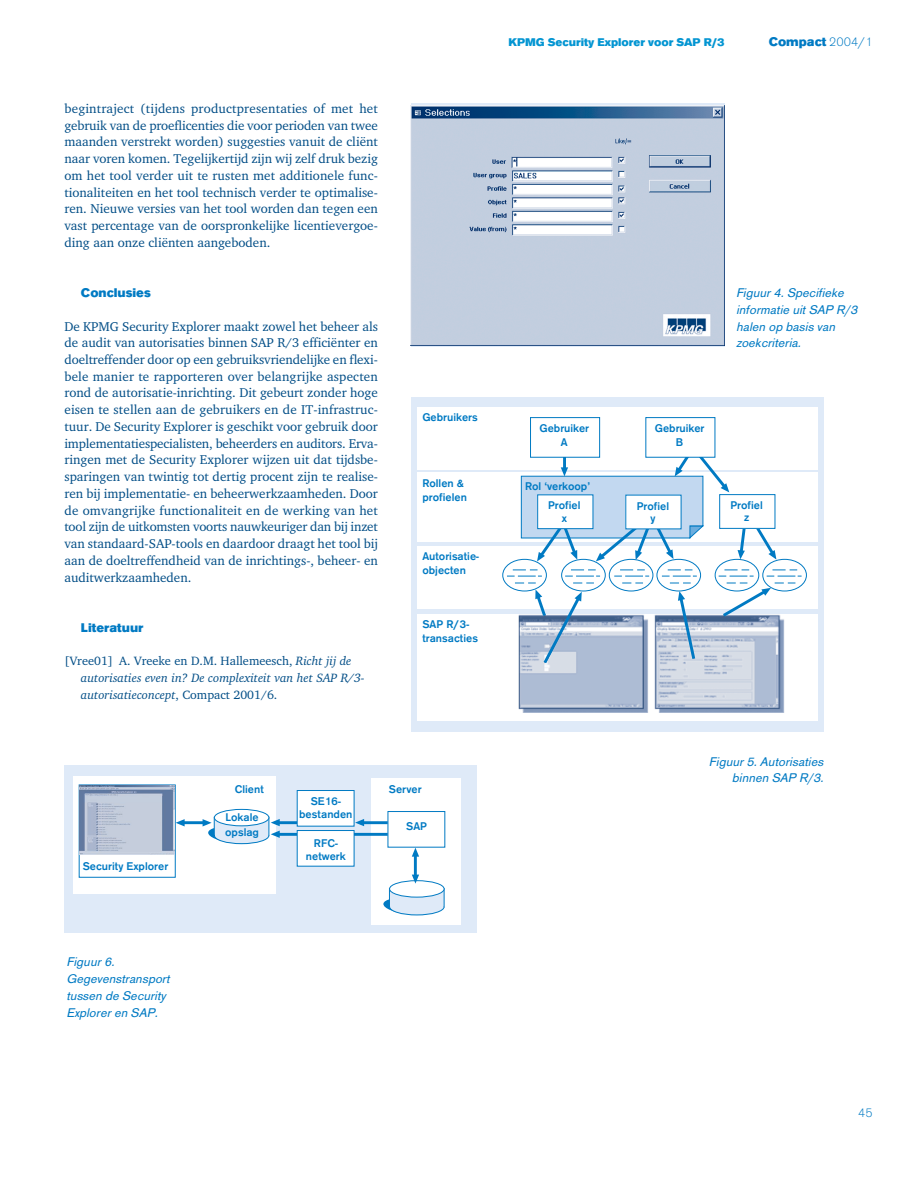
<style>
.page{position:relative;width:918px;height:1188px;background:#fff}
.page>*{position:absolute;margin:0;border:0;box-sizing:border-box;transform-origin:0 0}
.t1{font:13.05px/16.8px "Charter BT";color:#004d86;text-align:justify}
.t2{font:italic 13.05px/16.8px "Accius T";color:#007ac3}
.t3{font:900 13.05px "Accius T";color:#007ac3}
.t4{font:300 13.05px "Accius T";color:#007ac3}
.t5{font:italic 12.3px/16.8px "Charter BT";color:#004d86}
.t6{font:500 11.7px/13.8px "Accius T";color:#007ac3;text-align:center}
.t7{font:900 11.7px "Accius T";color:#0395d2}
.s1{font-style:normal}
.s2{font-weight:300}
</style>
<div class="page">
<div style="left:411px;top:397px;width:412px;height:335px;background:#dfeaf8"></div>
<div style="left:417px;top:473px;width:401px;height:69px;background:#fff"></div>
<div style="left:417px;top:407px;width:401px;height:62px;background:#fff"></div>
<div style="left:417px;top:546px;width:401px;height:63px;background:#fff"></div>
<div style="left:417px;top:614px;width:401px;height:106px;background:#fff"></div>
<img style="left:518px;top:614px;width:267px;height:99px">
<svg style="left:738px;top:504px;width:40px;height:56px"></svg>
<svg style="left:677px;top:591px;width:20px;height:71px"></svg>
<svg style="left:534px;top:590px;width:49px;height:77px"></svg>
<svg style="left:521px;top:451px;width:209px;height:111px"></svg>
<div style="left:538px;top:495px;width:55px;height:34px;background:#fff"></div>
<div style="left:537px;top:495px;width:56px;height:34px;border:1px solid #007ac3"></div>
<div style="left:626px;top:495px;width:55px;height:34px;background:#fff"></div>
<div style="left:720px;top:495px;width:55px;height:33px;background:#fff"></div>
<div style="left:719px;top:494px;width:56px;height:35px;border:1px solid #007ac3"></div>
<div style="left:646px;top:418px;width:69px;height:39px;background:#fff"></div>
<div style="left:645px;top:417px;width:70px;height:41px;border:1px solid #007ac3"></div>
<div style="left:531px;top:418px;width:69px;height:39px;background:#fff"></div>
<div style="left:530px;top:417px;width:70px;height:41px;border:1px solid #007ac3"></div>
<div style="left:503px;top:559px;width:43px;height:32px;background:#fff;border-radius:50%"></div>
<div style="left:502px;top:559px;width:45px;height:32px;border:1px solid #007ac3;border-radius:50%"></div>
<div style="left:562px;top:559px;width:43px;height:32px;background:#fff;border-radius:50%"></div>
<div style="left:561px;top:559px;width:45px;height:32px;border:1px solid #007ac3;border-radius:50%"></div>
<div style="left:609px;top:559px;width:44px;height:32px;background:#fff;border-radius:50%"></div>
<div style="left:609px;top:559px;width:44px;height:32px;border:1px solid #007ac3;border-radius:50%"></div>
<div style="left:657px;top:559px;width:44px;height:32px;background:#fff;border-radius:50%"></div>
<div style="left:657px;top:559px;width:44px;height:32px;border:1px solid #007ac3;border-radius:50%"></div>
<svg style="left:715px;top:559px;width:44px;height:32px"></svg>
<div style="left:715px;top:559px;width:44px;height:32px;border:1px solid #007ac3;border-radius:50%"></div>
<svg style="left:763px;top:559px;width:43px;height:32px"></svg>
<div style="left:762px;top:559px;width:45px;height:32px;border:1px solid #007ac3;border-radius:50%"></div>
<svg style="left:515px;top:583px;width:21px;height:1px"></svg>
<svg style="left:507px;top:570px;width:35px;height:7px"></svg>
<svg style="left:573px;top:583px;width:21px;height:1px"></svg>
<svg style="left:565px;top:570px;width:35px;height:7px"></svg>
<svg style="left:622px;top:583px;width:21px;height:1px"></svg>
<svg style="left:614px;top:570px;width:35px;height:7px"></svg>
<svg style="left:670px;top:583px;width:21px;height:1px"></svg>
<svg style="left:662px;top:570px;width:35px;height:7px"></svg>
<svg style="left:719px;top:570px;width:35px;height:7px"></svg>
<svg style="left:720px;top:583px;width:75px;height:36px"></svg>
<svg style="left:767px;top:570px;width:35px;height:7px"></svg>
<img style="left:411px;top:105px;width:313px;height:241px">
<div style="left:64px;top:768px;width:413px;height:165px;background:#dfeaf8"></div>
<div style="left:73px;top:777px;width:203px;height:117px;background:#fff"></div>
<svg style="left:176px;top:819px;width:9px;height:7px"></svg>
<hr style="left:184px;top:821px;width:23px;height:3px;background:#007ac3">
<div style="left:79px;top:785px;width:97px;height:93px;border:1px solid #007ac3"></div>
<div style="left:371px;top:778px;width:89px;height:147px;background:#fff"></div>
<div style="left:214px;top:809px;width:55px;height:17px;border:1px solid #007ac3;border-radius:50%"></div>
<svg style="left:412px;top:848px;width:7px;height:9px"></svg>
<svg style="left:383px;top:875px;width:62px;height:41px"></svg>
<hr style="left:414px;top:853px;width:3px;height:23px;background:#007ac3">
<div style="left:388px;top:811px;width:57px;height:37px;border:1px solid #007ac3"></div>
<hr style="left:276px;top:821px;width:23px;height:3px;background:#007ac3">
<svg style="left:203px;top:817px;width:77px;height:28px"></svg>
<hr style="left:276px;top:833px;width:112px;height:3px;background:#007ac3">
<svg style="left:355px;top:819px;width:9px;height:7px"></svg>
<hr style="left:360px;top:821px;width:28px;height:3px;background:#007ac3">
<div style="left:297px;top:791px;width:57px;height:35px;background:#fff"></div>
<div style="left:297px;top:790px;width:57px;height:37px;border:1px solid #007ac3"></div>
<div style="left:297px;top:831px;width:57px;height:35px;background:#fff"></div>
<div style="left:297px;top:830px;width:57px;height:37px;border:1px solid #007ac3"></div>
<img style="left:80px;top:785px;width:95px;height:69px">
<p class="t1" style="left:64px;top:101px;width:315px">begintraject (tijdens productpresentaties of met het gebruik van de proeflicenties die voor perioden van twee maanden verstrekt worden) suggesties vanuit de cliënt naar voren komen. Tegelijkertijd zijn wij zelf druk bezig om het tool verder uit te rusten met additionele func&shy;tionaliteiten en het tool technisch verder te optimalise&shy;ren. Nieuwe versies van het tool worden dan tegen een vast percentage van de oorspronkelijke licentievergoe&shy;ding aan onze cliënten aangeboden.</p>
<p class="t3" style="left:81px;top:288px;width:71px">Conclusies</p>
<p class="t1" style="left:64px;top:319px;width:315px">De KPMG Security Explorer maakt zowel het beheer als de audit van autorisaties binnen SAP R/3 efficiënter en doeltreffender door op een gebruiksvriendelijke en flexi&shy;bele manier te rapporteren over belangrijke aspecten rond de autorisatie-inrichting. Dit gebeurt zonder hoge eisen te stellen aan de gebruikers en de IT-infrastruc&shy;tuur. De Security Explorer is geschikt voor gebruik door implementatiespecialisten, beheerders en auditors. Erva&shy;ringen met de Security Explorer wijzen uit dat tijdsbe&shy;sparingen van twintig tot dertig procent zijn te realise&shy;ren bij implementatie- en beheerwerkzaamheden. Door de omvangrijke functionaliteit en de werking van het tool zijn de uitkomsten voorts nauwkeuriger dan bij inzet van standaard-SAP-tools en daardoor draagt het tool bij aan de doeltreffendheid van de inrichtings-, beheer- en auditwerkzaamheden.</p>
<p class="t3" style="left:81px;top:623px;width:64px">Literatuur</p>
<p class="t5" style="left:81px;top:654px;width:285px;text-indent:-16px"><span class="s1">[Vree01] A. Vreeke en D.M. Hallemeesch,</span> Richt jij de autorisaties even in? De complexiteit van het SAP R/3- autorisatieconcept<span class="s1">, Compact 2001/6.</span></p>
<p class="t6" style="left:422px;top:411px;width:57px">Gebruikers</p>
<p class="t6" style="left:422px;top:477px;width:46px;text-align:left">Rollen &amp; profielen</p>
<p class="t6" style="left:422px;top:551px;width:58px;text-align:left">Autorisatie&shy;objecten</p>
<p class="t6" style="left:422px;top:618px;width:57px;text-align:left">SAP R/3- transacties</p>
<p class="t6" style="left:83px;top:860px;width:87px">Security Explorer</p>
<p class="t6" style="left:235px;top:783px;width:31px">Client</p>
<p class="t6" style="left:389px;top:783px;width:34px">Server</p>
<p class="t6" style="left:225px;top:811px;width:35px;line-height:15.3px;text-align:left">Lokale opslag</p>
<p class="t6" style="left:406px;top:820px;width:22px">SAP</p>
<p class="t6" style="left:299px;top:795px;width:55px">SE16- bestanden</p>
<p class="t6" style="left:306px;top:837px;width:41px;line-height:13.2px">RFC&shy;netwerk</p>
<p class="t7" style="left:509px;top:38px;width:217px">KPMG Security Explorer voor SAP R/3</p>
<p class="t3" style="left:769px;top:37px;width:106px">Compact <span class="s2">2004/1</span></p>
<p class="t6" style="left:539px;top:422px;width:51px">Gebruiker<br>A</p>
<p class="t6" style="left:525px;top:480px;width:67px">Rol ‘verkoop’</p>
<p class="t6" style="left:548px;top:500px;width:34px;line-height:12.3px">Profiel x</p>
<p class="t6" style="left:655px;top:422px;width:51px">Gebruiker<br>B</p>
<p class="t2" style="left:736px;top:285px;width:125px">Figuur 4. Specifieke informatie uit SAP R/3 halen op basis van zoekcriteria.</p>
<p class="t6" style="left:637px;top:501px;width:34px;line-height:12.3px">Profiel y</p>
<p class="t6" style="left:730px;top:500px;width:34px;line-height:12.3px">Profiel z</p>
<p class="t2" style="left:709px;top:754px;width:118px;text-align:right">Figuur 5. Autorisaties binnen SAP R/3.</p>
<p class="t2" style="left:66px;top:955px;width:107px">Figuur 6.<br>Gegevenstransport tussen de Security<br>Explorer en SAP.</p>
<p class="t4" style="left:858px;top:1108px;width:16px">45</p>
</div>
